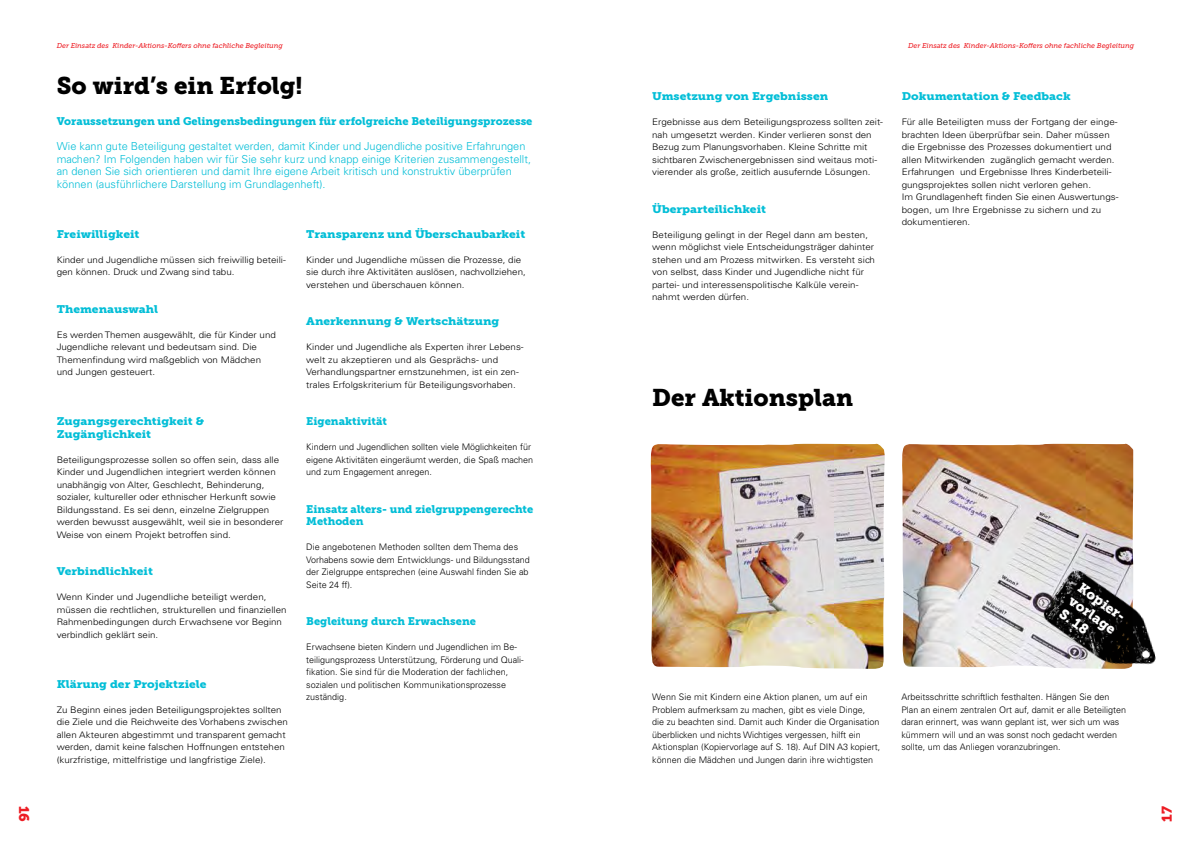
<style>
.page{position:relative;width:1191px;height:842px;background:#fff}
.page>*{position:absolute;margin:0;border:0;box-sizing:border-box;transform-origin:0 0}
.t1{font:24px "Museo Slab 900";color:#000}
.t2{font:14px/16px "Museo Slab 900";color:#fff;text-align:justify}
.t3{font:14px "Museo Slab 900";color:#ed1d24}
.t4{font:300 11px/12.5px "Univers";color:#03bed7}
.t5{font:11px/12.5px "Museo Slab 900";color:#03bed7;scale:1.09 1}
.t6{font:11px/12.5px "Museo Slab 900";color:#03bed7}
.t7{font:300 9px/12.5px "Univers";color:#000;scale:1.09 1}
.t8{font:300 9px/12.5px "Univers";color:#000}
.t9{font:italic 7px "Museo Slab 500";color:#ed1d24}
</style>
<div class="page">
<img style="left:650px;top:443px;width:235px;height:226px">
<img style="left:902px;top:443px;width:231px;height:225px">
<img style="left:1030px;top:535px;width:126px;height:134px">
<h2 class="t3" style="left:32px;top:806px;width:18px;rotate:90deg">16</h2>
<p class="t9" style="left:57px;top:41px;width:228px">Der Einsatz des Kinder-Aktions-Koffers ohne fachliche Begleitung</p>
<p class="t9" style="left:908px;top:41px;width:228px">Der Einsatz des Kinder-Aktions-Koffers ohne fachliche Begleitung</p>
<h1 class="t1" style="left:57px;top:71px;width:247px">So wird’s ein Erfolg!</h1>
<p class="t6" style="left:57px;top:115px;width:477px">Voraussetzungen und Gelingensbedingungen für erfolgreiche Beteiligungsprozesse</p>
<p class="t4" style="left:57px;top:140px;width:476px">Wie kann gute Beteiligung gestaltet werden, damit Kinder und Jugendliche positive Erfahrungen machen? Im Folgenden haben wir für Sie sehr kurz und knapp einige Kriterien zusammengestellt, an denen Sie sich orientieren und damit Ihre eigene Arbeit kritisch und konstruktiv überprüfen können (ausführlichere Darstellung im Grundlagenheft).</p>
<p class="t5" style="left:57px;top:227px;width:77px">Freiwilligkeit</p>
<p class="t7" style="left:57px;top:253px;width:212px">Kinder und Jugendliche müssen sich freiwillig beteili&shy;gen können. Druck und Zwang sind tabu.</p>
<p class="t5" style="left:57px;top:302px;width:95px">Themenauswahl</p>
<p class="t7" style="left:57px;top:328px;width:203px">Es werden Themen ausgewählt, die für Kinder und Jugendliche relevant und bedeutsam sind. Die Themenfindung wird maßgeblich von Mädchen und Jungen gesteuert.</p>
<p class="t5" style="left:57px;top:415px;width:137px">Zugangsgerechtigkeit &amp;<br>Zugänglichkeit</p>
<p class="t7" style="left:57px;top:453px;width:209px">Beteiligungsprozesse sollen so offen sein, dass alle Kinder und Jugendlichen integriert werden können unabhängig von Alter, Geschlecht, Behinderung, sozialer, kultureller oder ethnischer Herkunft sowie Bildungsstand. Es sei denn, einzelne Zielgruppen werden bewusst ausgewählt, weil sie in besonderer Weise von einem Projekt betroffen sind.</p>
<p class="t5" style="left:57px;top:565px;width:90px">Verbindlichkeit</p>
<p class="t7" style="left:57px;top:590px;width:212px">Wenn Kinder und Jugendliche beteiligt werden, müssen die rechtlichen, strukturellen und finanziellen Rahmenbedingungen durch Erwachsene vor Beginn verbindlich geklärt sein.</p>
<p class="t5" style="left:57px;top:677px;width:139px">Klärung der Projektziele</p>
<p class="t7" style="left:57px;top:703px;width:214px">Zu Beginn eines jeden Beteiligungsprojektes sollten die Ziele und die Reichweite des Vorhabens zwischen allen Akteuren abgestimmt und transparent gemacht werden, damit keine falschen Hoffnungen entstehen (kurzfristige, mittelfristige und langfristige Ziele).</p>
<p class="t5" style="left:306px;top:227px;width:202px">Transparenz und Überschaubarkeit</p>
<p class="t7" style="left:306px;top:253px;width:203px">Kinder und Jugendliche müssen die Prozesse, die sie durch ihre Aktivitäten auslösen, nachvollziehen, verstehen und überschauen können.</p>
<p class="t5" style="left:306px;top:315px;width:179px">Anerkennung &amp; Wertschätzung</p>
<p class="t7" style="left:306px;top:340px;width:201px">Kinder und Jugendliche als Experten ihrer Lebens&shy;welt zu akzeptieren und als Gesprächs- und Verhandlungspartner ernstzunehmen, ist ein zen&shy;trales Erfolgskriterium für Beteiligungsvorhaben.</p>
<p class="t6" style="left:306px;top:415px;width:82px">Eigenaktivität</p>
<p class="t8" style="left:306px;top:440px;width:228px">Kindern und Jugendlichen sollten viele Möglichkeiten für eigene Aktivitäten eingeräumt werden, die Spaß machen und zum Engagement anregen.</p>
<p class="t6" style="left:306px;top:502px;width:228px">Einsatz alters- und zielgruppengerechte<br>Methoden</p>
<p class="t8" style="left:306px;top:540px;width:225px">Die angebotenen Methoden sollten dem Thema des Vorhabens sowie dem Entwicklungs- und Bildungsstand der Zielgruppe entsprechen (eine Auswahl finden Sie ab Seite 24 ff).</p>
<p class="t6" style="left:306px;top:615px;width:171px">Begleitung durch Erwachsene</p>
<p class="t8" style="left:306px;top:640px;width:219px">Erwachsene bieten Kindern und Jugendlichen im Be&shy;teiligungsprozess Unterstützung, Förderung und Quali&shy;fikation. Sie sind für die Moderation der fachlichen, sozialen und politischen Kommunikationsprozesse zuständig.</p>
<p class="t5" style="left:652px;top:90px;width:163px">Umsetzung von Ergebnissen</p>
<p class="t7" style="left:652px;top:115px;width:213px">Ergebnisse aus dem Beteiligungsprozess sollten zeit&shy;nah umgesetzt werden. Kinder verlieren sonst den Bezug zum Planungsvorhaben. Kleine Schritte mit sichtbaren Zwischenergebnissen sind weitaus moti&shy;vierender als große, zeitlich ausufernde Lösungen.</p>
<p class="t5" style="left:652px;top:202px;width:106px">Überparteilichkeit</p>
<p class="t7" style="left:652px;top:228px;width:206px">Beteiligung gelingt in der Regel dann am besten, wenn möglichst viele Entscheidungsträger dahinter stehen und am Prozess mitwirken. Es versteht sich von selbst, dass Kinder und Jugendliche nicht für partei- und interessenspolitische Kalküle verein&shy;nahmt werden dürfen.</p>
<p class="t5" style="left:901px;top:90px;width:156px">Dokumentation &amp; Feedback</p>
<p class="t7" style="left:901px;top:115px;width:200px">Für alle Beteiligten muss der Fortgang der einge&shy;brachten Ideen überprüfbar sein. Daher müssen die Ergebnisse des Prozesses dokumentiert und allen Mitwirkenden zugänglich gemacht werden.<br>Erfahrungen und Ergebnisse Ihres Kinderbeteili&shy;gungsprojektes sollen nicht verloren gehen.<br>Im Grundlagenheft finden Sie einen Auswertungs&shy;bogen, um Ihre Ergebnisse zu sichern und zu dokumentieren.</p>
<h1 class="t1" style="left:652px;top:384px;width:202px">Der Aktionsplan</h1>
<h2 class="t2" style="left:1084px;top:579px;width:57px;rotate:36deg">Kopier&shy;vorlage S. 18</h2>
<p class="t8" style="left:652px;top:690px;width:230px">Wenn Sie mit Kindern eine Aktion planen, um auf ein Problem aufmerksam zu machen, gibt es viele Dinge,<br>die zu beachten sind. Damit auch Kinder die Organisation überblicken und nichts Wichtiges vergessen, hilft ein Aktionsplan (Kopiervorlage auf S. 18). Auf DIN A3 kopiert, können die Mädchen und Jungen darin ihre wichtigsten</p>
<p class="t8" style="left:901px;top:690px;width:226px">Arbeitsschritte schriftlich festhalten. Hängen Sie den Plan an einem zentralen Ort auf, damit er alle Beteiligten daran erinnert, was wann geplant ist, wer sich um was kümmern will und an was sonst noch gedacht werden sollte, um das Anliegen voranzubringen.</p>
<h2 class="t3" style="left:1158px;top:822px;width:17px;rotate:-90deg">17</h2>
</div>
